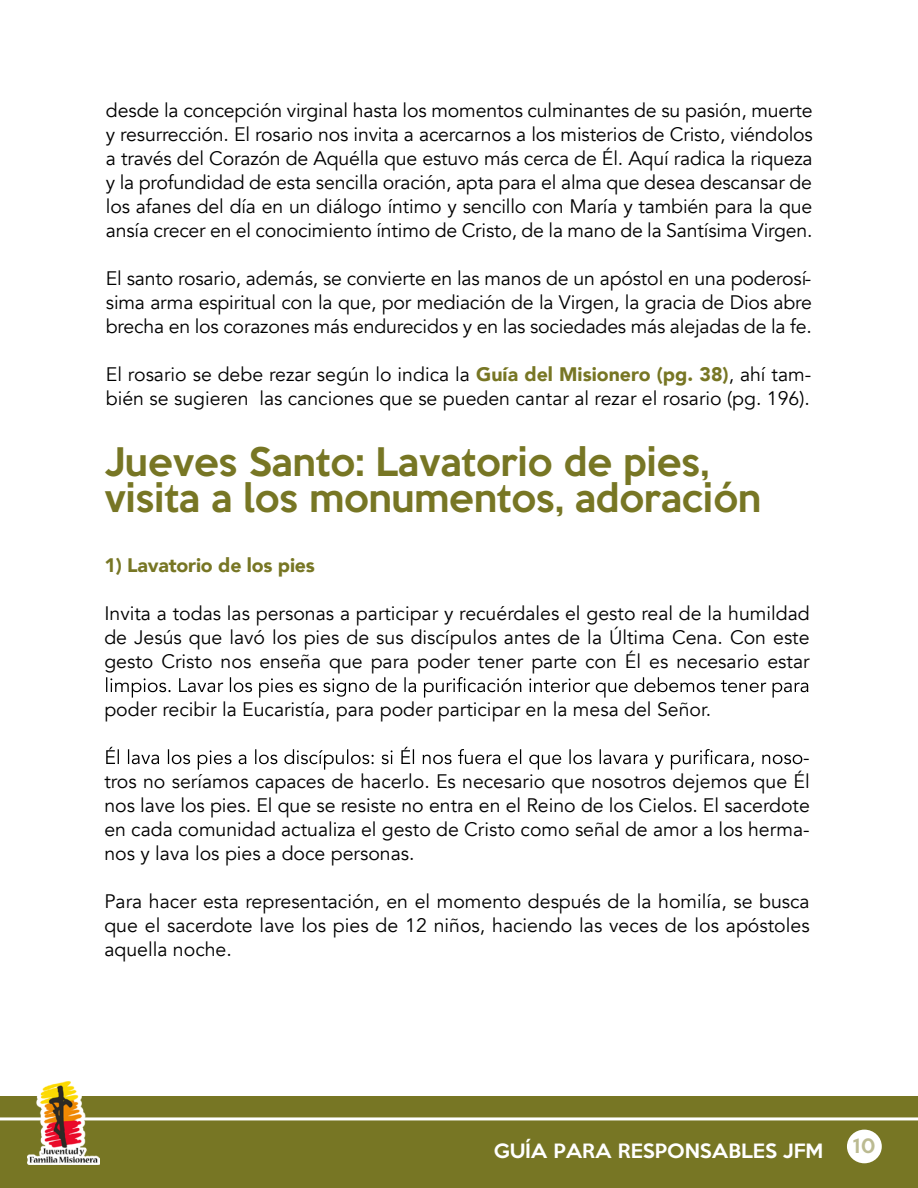
<style>
.page{position:relative;width:918px;height:1188px;background:#fff}
.page>*{position:absolute;margin:0;border:0;box-sizing:border-box;transform-origin:0 0}
.t1{font:500 36px/36px "Keep Calm";color:#777624}
.t2{font:19.5px/24px "Avenir";color:#000;text-align:justify}
.t3{font:900 19.5px "Avenir";letter-spacing:-.01em;color:#777624}
.t4{font:500 18px "Keep Calm";color:#fff}
.t5{font:500 18px "Keep Calm";color:rgb(119 118 36/.5)}
.s1{font-weight:900;color:#777624}
</style>
<div class="page">
<div style="left:0;top:1096px;width:918px;height:92px;background:#777624"></div>
<hr style="left:0;top:1117px;width:918px;height:3px;background:#fff">
<div style="left:847px;top:1130px;width:35px;height:33px;background:#fff;border-radius:50%"></div>
<img style="left:27px;top:1081px;width:73px;height:84px">
<svg style="left:106px;top:677px;width:702px;height:21px"></svg>
<svg style="left:106px;top:747px;width:696px;height:23px"></svg>
<p class="t2" style="left:106px;top:98px;width:709px">desde la concepción virginal hasta los momentos culminantes de su pasión, muerte y resurrección. El rosario nos invita a acercarnos a los misterios de Cristo, viéndolos a través del Corazón de Aquélla que estuvo más cerca de Él. Aquí radica la riqueza y la profundidad de esta sencilla oración, apta para el alma que desea descansar de los afanes del día en un diálogo íntimo y sencillo con María y también para la que ansía crecer en el conocimiento íntimo de Cristo, de la mano de la Santísima Virgen.</p>
<p class="t2" style="left:106px;top:266px;width:708px">El santo rosario, además, se convierte en las manos de un apóstol en una poderosí&shy;sima arma espiritual con la que, por mediación de la Virgen, la gracia de Dios abre brecha en los corazones más endurecidos y en las sociedades más alejadas de la fe.</p>
<p class="t2" style="left:106px;top:362px;width:707px">El rosario se debe rezar según lo indica la <span class="s1">Guía del Misionero (pg. 38)</span>, ahí tam&shy;bién se sugieren las canciones que se pueden cantar al rezar el rosario (pg. 196).</p>
<h1 class="t1" style="left:104px;top:441px;width:658px">Jueves Santo: Lavatorio de pies, visita a los monumentos, adoración</h1>
<p class="t3" style="left:104px;top:548px;width:212px">1) Lavatorio de los pies</p>
<p class="t2" style="left:104px;top:602px;width:707px">Invita a todas las personas a participar y recuérdales el gesto real de la humildad de Jesús que lavó los pies de sus discípulos antes de la Última Cena. Con este gesto Cristo nos enseña que para poder tener parte con Él es necesario estar</p>
<p class="t2" style="left:104px;top:698px;width:608px">poder recibir la Eucaristía, para poder participar en la mesa del Señor.</p>
<p class="t2" style="left:104px;top:746px;width:707px;text-indent:699px">- tros no seríamos capaces de hacerlo. Es necesario que nosotros dejemos que Él nos lave los pies. El que se resiste no entra en el Reino de los Cielos. El sacerdote en cada comunidad actualiza el gesto de Cristo como señal de amor a los herma&shy;nos y lava los pies a doce personas.</p>
<p class="t2" style="left:104px;top:890px;width:707px">Para hacer esta representación, en el momento después de la homilía, se busca que el sacerdote lave los pies de 12 niños, haciendo las veces de los apóstoles aquella noche.</p>
<p class="t4" style="left:494px;top:1135px;width:331px">GUÍA PARA RESPONSABLES JFM</p>
<p class="t5" style="left:853px;top:1131px;width:24px">10</p>
</div>
